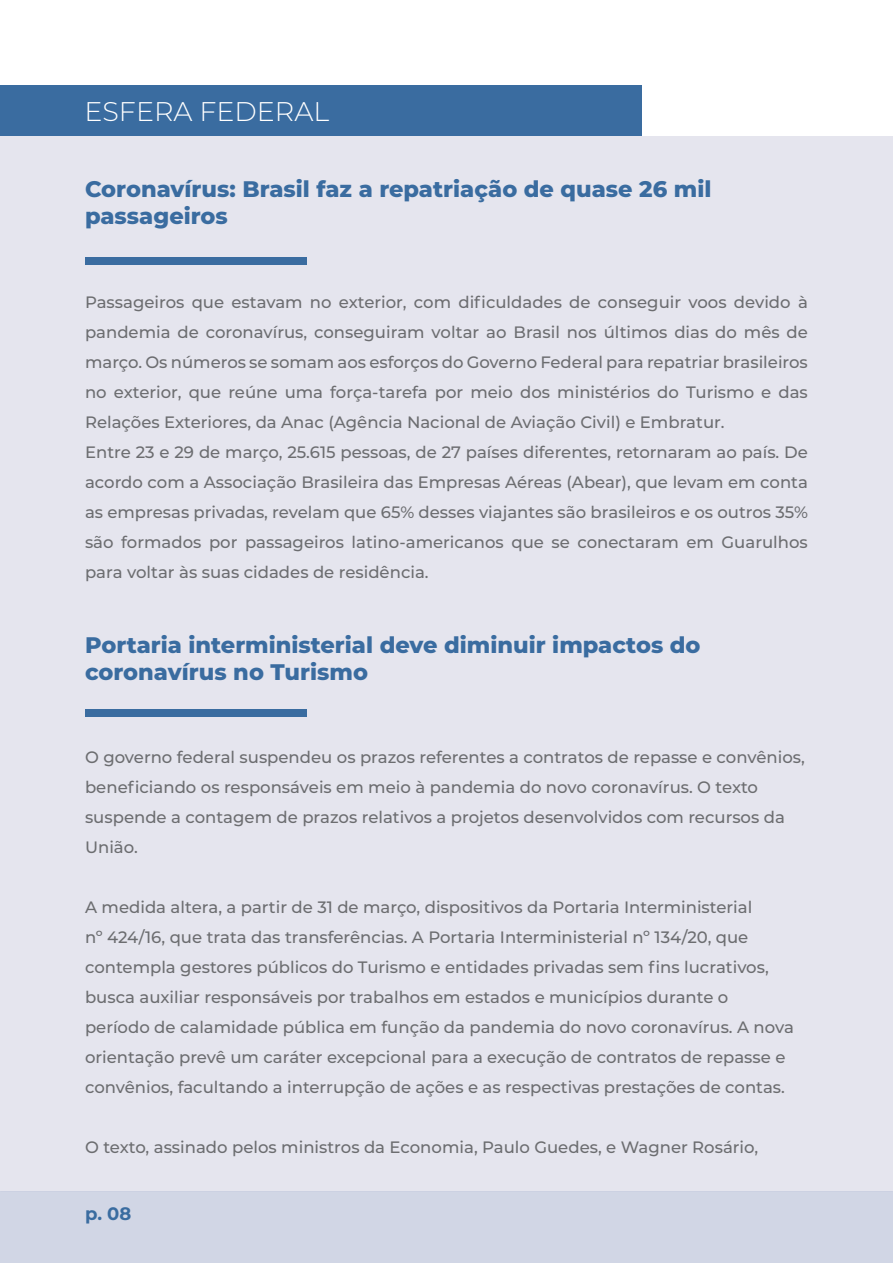
<style>
.page{position:relative;width:893px;height:1263px;background:#fff}
.page>*{position:absolute;margin:0;border:0;box-sizing:border-box;transform-origin:0 0}
.t1{font:300 27px "Montserrat";color:#fff}
.t2{font:800 22.5px/27px "Montserrat";color:#3a6ca0}
.t3{font:700 18px "Montserrat";color:#3a6ca0}
.t4{font:500 16.5px/30px "Montserrat";color:#6c6d70}
</style>
<div class="page">
<div style="left:0;top:85px;width:641px;height:51px;background:#3a6ca0"></div>
<div style="left:0;top:136px;width:893px;height:1056px;background:#e5e5ee"></div>
<div style="left:0;top:1192px;width:893px;height:71px;background:#d1d6e5"></div>
<div style="left:85px;top:257px;width:222px;height:7px;background:#3a6ca0"></div>
<div style="left:85px;top:710px;width:222px;height:7px;background:#3a6ca0"></div>
<h1 class="t1" style="left:84px;top:93px;width:246px">ESFERA FEDERAL</h1>
<h2 class="t2" style="left:85px;top:174px;width:628px">Coronavírus: Brasil faz a repatriação de quase 26 mil passageiros</h2>
<p class="t4" style="left:85px;top:286px;width:724px">Passageiros que estavam no exterior, com dificuldades de conseguir voos devido à pandemia de coronavírus, conseguiram voltar ao Brasil nos últimos dias do mês de março. Os números se somam aos esforços do Governo Federal para repatriar brasileiros no exterior, que reúne uma força-tarefa por meio dos ministérios do Turismo e das Relações Exteriores, da Anac (Agência Nacional de Aviação Civil) e Embratur.<br>Entre 23 e 29 de março, 25.615 pessoas, de 27 países diferentes, retornaram ao país. De acordo com a Associação Brasileira das Empresas Aéreas (Abear), que levam em conta as empresas privadas, revelam que 65% desses viajantes são brasileiros e os outros 35% são formados por passageiros latino-americanos que se conectaram em Guarulhos para voltar às suas cidades de residência.</p>
<h2 class="t2" style="left:85px;top:630px;width:617px">Portaria interministerial deve diminuir impactos do coronavírus no Turismo</h2>
<p class="t4" style="left:85px;top:741px;width:721px">O governo federal suspendeu os prazos referentes a contratos de repasse e convênios, beneficiando os responsáveis em meio à pandemia do novo coronavírus. O texto suspende a contagem de prazos relativos a projetos desenvolvidos com recursos da União.</p>
<p class="t4" style="left:85px;top:891px;width:710px">A medida altera, a partir de 31 de março, dispositivos da Portaria Interministerial<br>nº 424/16, que trata das transferências. A Portaria Interministerial nº 134/20, que contempla gestores públicos do Turismo e entidades privadas sem fins lucrativos, busca auxiliar responsáveis por trabalhos em estados e municípios durante o período de calamidade pública em função da pandemia do novo coronavírus. A nova orientação prevê um caráter excepcional para a execução de contratos de repasse e convênios, facultando a interrupção de ações e as respectivas prestações de contas.</p>
<p class="t4" style="left:85px;top:1131px;width:675px">O texto, assinado pelos ministros da Economia, Paulo Guedes, e Wagner Rosário,</p>
<p class="t3" style="left:85px;top:1201px;width:48px">p. 08</p>
</div>
